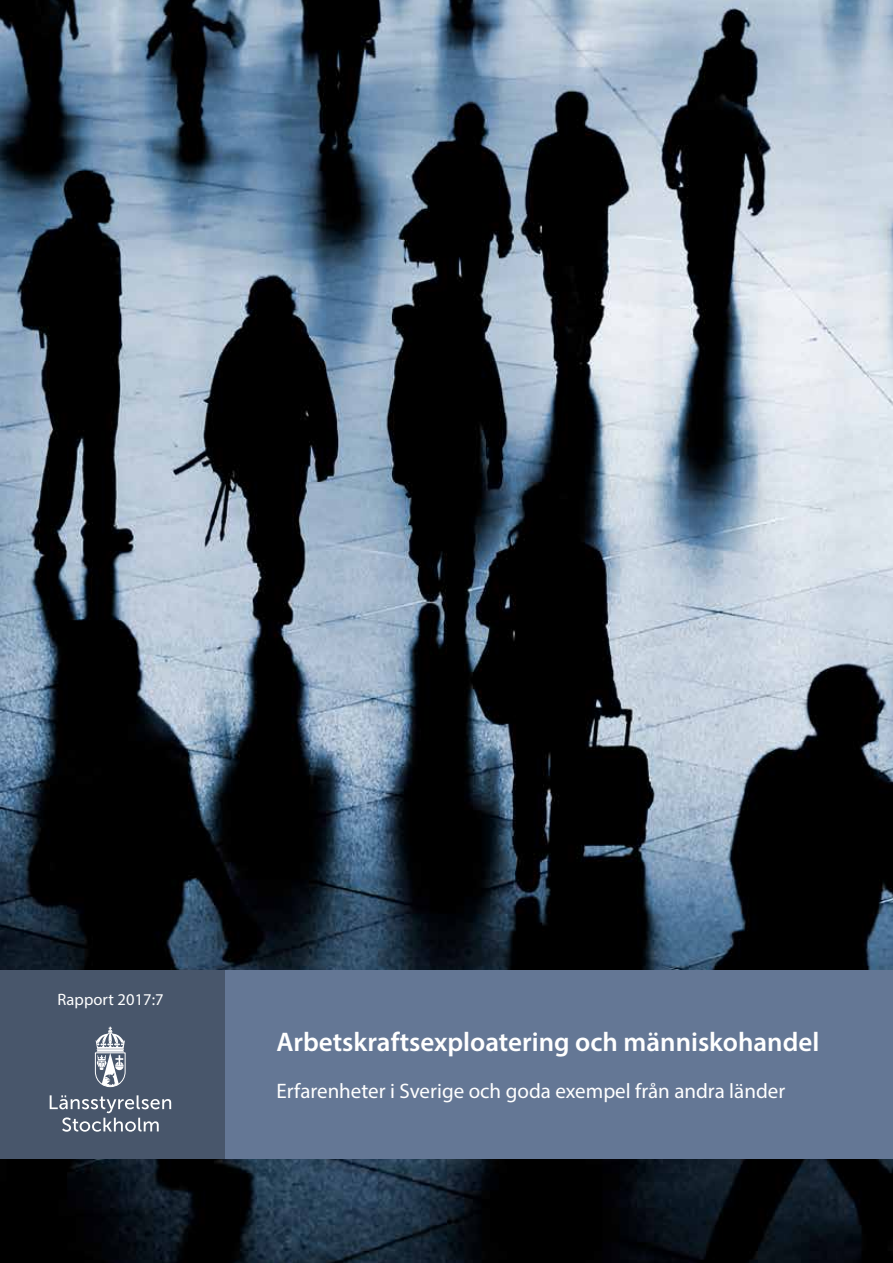
<style>
.page{position:relative;width:893px;height:1263px;background:#fff}
.page>*{position:absolute;margin:0;border:0;box-sizing:border-box;transform-origin:0 0}
.t1{font:600 27px "Myriad Pro";color:#fff}
.t2{font:21px "Myriad Pro";color:#fff}
.t3{font:16.5px "Myriad Pro";letter-spacing:.005em;color:#fff}
</style>
<div class="page">
<img style="left:0;top:0;width:893px;height:1263px">
<div style="left:0;top:970px;width:231px;height:189px;background:#48566b"></div>
<div style="left:226px;top:970px;width:667px;height:189px;background:#647795"></div>
<svg style="left:50px;top:1095px;width:121px;height:37px"></svg>
<svg style="left:95px;top:1027px;width:31px;height:60px"></svg>
<p class="t2" style="left:33px;top:988px;width:148px">Rapport 2001:01</p>
<p class="t3" style="left:57px;top:990px;width:108px">Rapport 2017:7</p>
<p class="t1" style="left:276px;top:1025px;width:544px">Arbetskraftsexploatering och människohandel</p>
<p class="t2" style="left:276px;top:1078px;width:510px">Erfarenheter i Sverige och goda exempel från andra länder</p>
</div>
